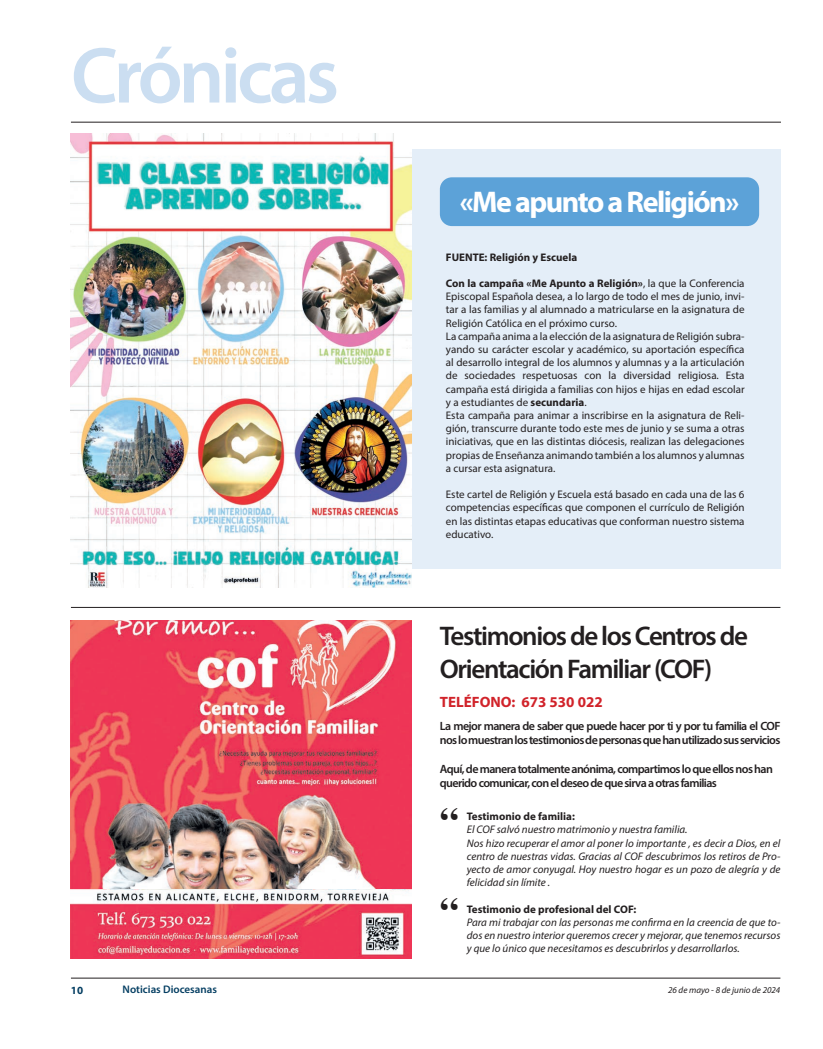
<style>
.page{position:relative;width:823px;height:1049px;background:#fff}
.page>*{position:absolute;margin:0;border:0;box-sizing:border-box;transform-origin:0 0}
.t1{font:600 80px "Myriad Pro";letter-spacing:-.05em;color:#cbdef1}
.t2{font:700 35px "Times";color:#231f20;scale:1.05 1}
.t3{font:700 30px "Myriad Pro";letter-spacing:-.05em;color:#fff}
.t4{font:600 27px/32.4px "Myriad Pro";letter-spacing:-.05em;color:#231f20}
.t5{font:700 15px "Myriad Pro";color:#d1232a}
.t6{font:600 12px/14.4px "Myriad Pro";letter-spacing:-.05em;color:#231f20}
.t7{font:11px/13.2px "Myriad Pro";color:#231f20;text-align:justify}
.t8{font:italic 11px/13.2px "Myriad Pro";color:#231f20;text-align:justify}
.t9{font:700 11px "Myriad Pro";color:#231f20}
.t10{font:600 11px "Myriad Pro";color:#043e62}
.t11{font:700 11px "Myriad Pro";color:#043e62}
.t12{font:italic 9px "Myriad Pro";color:#231f20}
.s1{font-weight:700}
</style>
<div class="page">
<hr style="left:71px;top:978px;width:709px;height:1px;background:#231f20">
<div style="left:407px;top:149px;width:373px;height:419px;background:#e4eef8"></div>
<hr style="left:71px;top:122px;width:709px;height:1px;background:#231f20">
<img style="left:71px;top:134px;width:340px;height:453px">
<div style="left:439px;top:177px;width:319px;height:49px;background:#5ca2d8;border-radius:12px"></div>
<hr style="left:71px;top:607px;width:709px;height:1px;background:#231f20">
<img style="left:71px;top:620px;width:340px;height:269px">
<img style="left:71px;top:889px;width:340px;height:70px">
<p class="t1" style="left:71px;top:25px;width:269px">Crónicas</p>
<p class="t3" style="left:459px;top:183px;width:281px">«Me apunto a Religión»</p>
<p class="t9" style="left:445px;top:250px;width:133px">FUENTE: Religión y Escuela</p>
<p class="t7" style="left:445px;top:276px;width:300px"><span class="s1">Con la campaña «Me Apunto a Religión»</span>, la que la Conferencia Episcopal Española desea, a lo largo de todo el mes de junio, invi&shy;tar a las familias y al alumnado a matricularse en la asignatura de Religión Católica en el próximo curso.</p>
<p class="t7" style="left:445px;top:329px;width:300px">La campaña anima a la elección de la asignatura de Religión subra&shy;yando su carácter escolar y académico, su aportación específica al desarrollo integral de los alumnos y alumnas y a la articulación de sociedades respetuosas con la diversidad religiosa. Esta campaña está dirigida a familias con hijos e hijas en edad escolar y a estudiantes de <span class="s1">secundaria</span>.</p>
<p class="t7" style="left:445px;top:408px;width:300px">Esta campaña para animar a inscribirse en la asignatura de Reli&shy;gión, transcurre durante todo este mes de junio y se suma a otras iniciativas, que en las distintas diócesis, realizan las delegaciones propias de Enseñanza animando también a los alumnos y alumnas a cursar esta asignatura.</p>
<p class="t7" style="left:445px;top:488px;width:300px">Este cartel de Religión y Escuela está basado en cada una de las 6 competencias específicas que componen el currículo de Religión en las distintas etapas educativas que conforman nuestro sistema educativo.</p>
<p class="t4" style="left:439px;top:619px;width:309px">Testimonios de los Centros de<br>Orientación Familiar (COF)</p>
<p class="t5" style="left:439px;top:692px;width:164px">TELÉFONO: 673 530 022</p>
<p class="t6" style="left:439px;top:718px;width:342px">La mejor manera de saber que puede hacer por ti y por tu familia el COF nos lo muestran los testimonios de personas que han utilizado sus servicios</p>
<p class="t6" style="left:439px;top:761px;width:334px">Aquí, de manera totalmente anónima, compartimos lo que ellos nos han querido comunicar, con el deseo de que sirva a otras familias</p>
<p class="t9" style="left:466px;top:809px;width:109px">Testimonio de familia:</p>
<p class="t8" style="left:466px;top:823px;width:222px">El COF salvó nuestro matrimonio y nuestra familia.</p>
<p class="t8" style="left:466px;top:836px;width:315px">Nos hizo recuperar el amor al poner lo importante , es decir a Dios, en el centro de nuestras vidas. Gracias al COF descubrimos los retiros de Pro&shy;yecto de amor conyugal. Hoy nuestro hogar es un pozo de alegría y de felicidad sin límite .</p>
<p class="t9" style="left:466px;top:902px;width:171px">Testimonio de profesional del COF:</p>
<p class="t8" style="left:466px;top:915px;width:315px">Para mi trabajar con las personas me confirma en la creencia de que to&shy;dos en nuestro interior queremos crecer y mejorar, que tenemos recursos y que lo único que necesitamos es descubrirlos y desarrollarlos.</p>
<p class="t2" style="left:439px;top:787px;width:19px">“</p>
<p class="t2" style="left:439px;top:876px;width:19px">“</p>
<p class="t11" style="left:71px;top:982px;width:14px">10</p>
<p class="t10" style="left:122px;top:982px;width:96px">Noticias Diocesanas</p>
<p class="t12" style="left:667px;top:984px;width:114px">26 de mayo - 8 de junio de 2024</p>
</div>
